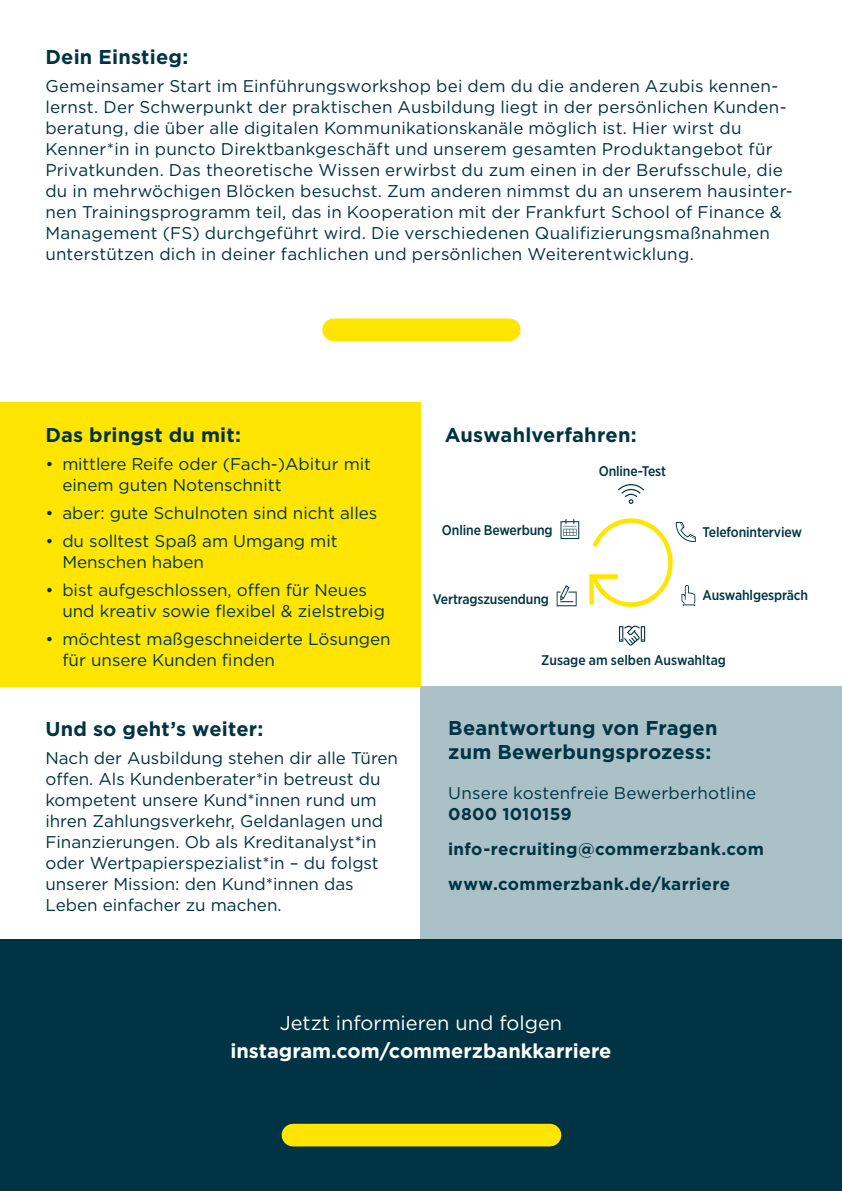
<style>
.page{position:relative;width:842px;height:1191px;background:#fff}
.page>*{position:absolute;margin:0;border:0;box-sizing:border-box;transform-origin:0 0}
.t1{font:700 20px/24px "Gotham";letter-spacing:.01em;color:#003343}
.t2{font:700 20px "Gotham";color:#fff}
.t3{font:20px "Gotham";color:#fff}
.t4{font:17px/21px "Gotham";letter-spacing:.005em;color:#003343}
.t5{font:700 17px/35px "Gotham";letter-spacing:.02em;color:#003343}
.t6{font:500 14px "Gotham Narrow";letter-spacing:-.01em;color:#003343}
</style>
<div class="page">
<div style="left:421px;top:687px;width:421px;height:252px;background:#aac1c7"></div>
<div style="left:0;top:403px;width:421px;height:284px;background:#ffe501"></div>
<div style="left:0;top:939px;width:842px;height:252px;background:#003343"></div>
<div style="left:293px;top:1123px;width:257px;height:23px;background:#ffe501"></div>
<svg style="left:560px;top:519px;width:19px;height:20px"></svg>
<svg style="left:557px;top:585px;width:20px;height:21px"></svg>
<svg style="left:619px;top:625px;width:26px;height:21px"></svg>
<svg style="left:589px;top:518px;width:107px;height:89px"></svg>
<svg style="left:618px;top:484px;width:26px;height:20px"></svg>
<div style="left:334px;top:318px;width:175px;height:23px;background:#ffe501"></div>
<p class="t1" style="left:45px;top:44px;width:144px">Dein Einstieg:</p>
<p class="t4" style="left:45px;top:75px;width:749px">Gemeinsamer Start im Einführungsworkshop bei dem du die anderen Azubis kennen&shy;lernst. Der Schwerpunkt der praktischen Ausbildung liegt in der persönlichen Kunden&shy;beratung, die über alle digitalen Kommunikationskanäle möglich ist. Hier wirst du Kenner*in in puncto Direktbankgeschäft und unserem gesamten Produktangebot für Privatkunden. Das theoretische Wissen erwirbst du zum einen in der Berufsschule, die du in mehrwöchigen Blöcken besuchst. Zum anderen nimmst du an unserem hausinter&shy;nen Trainingsprogramm teil, das in Kooperation mit der Frankfurt School of Finance &amp; Management (FS) durchgeführt wird. Die verschiedenen Qualifizierungsmaßnahmen unterstützen dich in deiner fachlichen und persönlichen Weiterentwicklung.</p>
<p class="t1" style="left:45px;top:422px;width:197px">Das bringst du mit:</p>
<p class="t4" style="left:62px;top:453px;width:310px;text-indent:-17px">• mittlere Reife oder (Fach-)Abitur mit einem guten Notenschnitt</p>
<p class="t4" style="left:45px;top:502px;width:333px">• aber: gute Schulnoten sind nicht alles</p>
<p class="t4" style="left:62px;top:530px;width:277px;text-indent:-17px">• du solltest Spaß am Umgang mit<br>Menschen haben</p>
<p class="t4" style="left:62px;top:579px;width:324px;text-indent:-17px">• bist aufgeschlossen, offen für Neues und kreativ sowie flexibel &amp; zielstrebig</p>
<p class="t4" style="left:62px;top:628px;width:330px;text-indent:-17px">• möchtest maßgeschneiderte Lösungen für unsere Kunden finden</p>
<p class="t1" style="left:45px;top:716px;width:220px">Und so geht’s weiter:</p>
<p class="t4" style="left:45px;top:747px;width:354px">Nach der Ausbildung stehen dir alle Türen offen. Als Kundenberater*in betreust du kompetent unsere Kund*innen rund um ihren Zahlungsverkehr, Geldanlagen und Finanzierungen. Ob als Kreditanalyst*in oder Wertpapierspezialist*in – du folgst unserer Mission: den Kund*innen das Leben einfacher zu machen.</p>
<p class="t1" style="left:445px;top:422px;width:193px">Auswahlverfahren:</p>
<p class="t6" style="left:442px;top:521px;width:112px">Online Bewerbung</p>
<p class="t6" style="left:433px;top:590px;width:118px">Vertragszusendung</p>
<p class="t6" style="left:599px;top:462px;width:69px">Online-Test</p>
<p class="t6" style="left:702px;top:523px;width:101px">Telefoninterview</p>
<p class="t6" style="left:702px;top:586px;width:107px">Auswahlgespräch</p>
<p class="t6" style="left:541px;top:651px;width:186px">Zusage am selben Auswahltag</p>
<p class="t1" style="left:448px;top:716px;width:271px">Beantwortung von Fragen zum Bewerbungsprozess:</p>
<p class="t4" style="left:448px;top:782px;width:310px">Unsere kostenfreie Bewerberhotline</p>
<p class="t5" style="left:448px;top:796px;width:317px">0800 1010159 info-recruiting@commerzbank.com www.commerzbank.de/karriere</p>
<p class="t3" style="left:280px;top:1010px;width:284px">Jetzt informieren und folgen</p>
<p class="t2" style="left:230px;top:1037px;width:382px">instagram.com/commerzbankkarriere</p>
</div>
